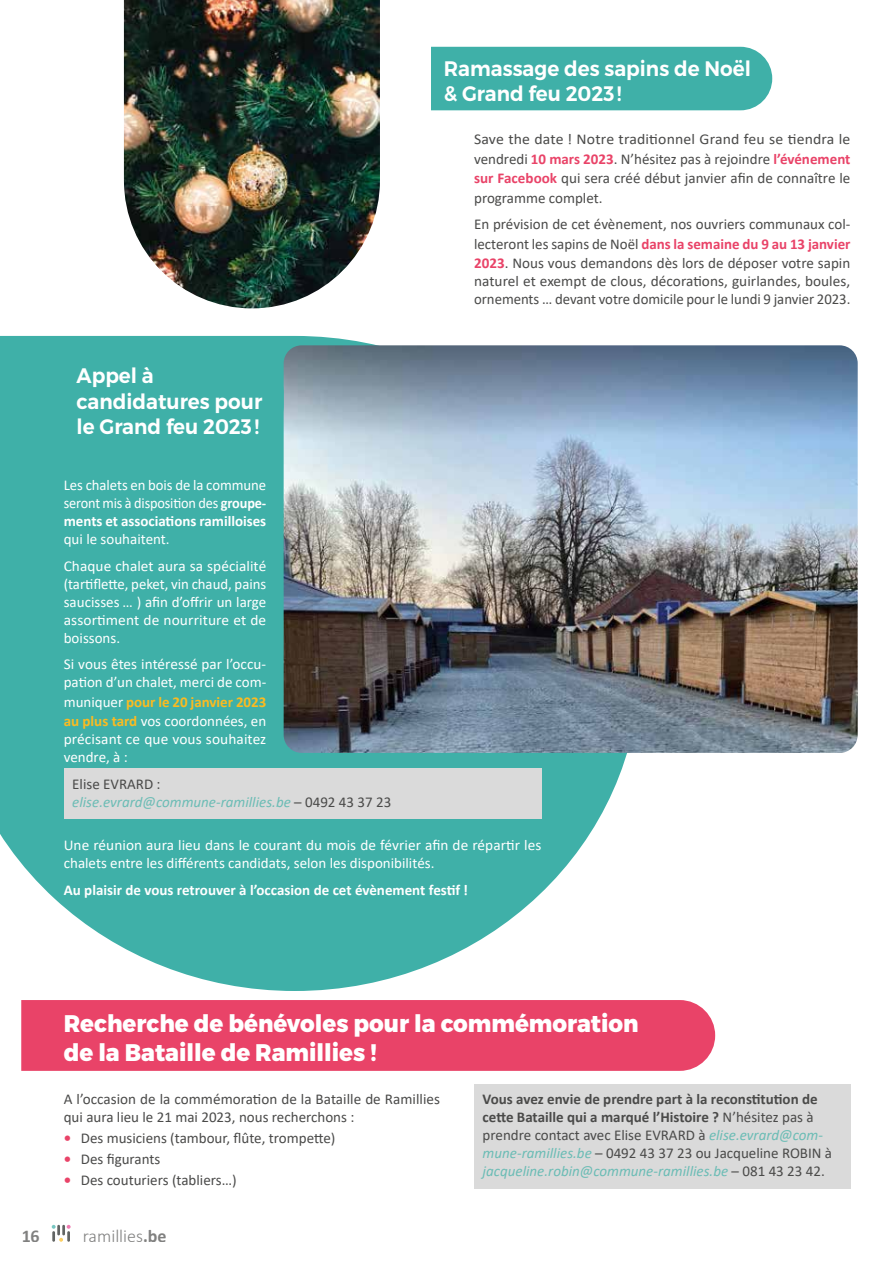
<style>
.page{position:relative;width:893px;height:1263px;background:#fff}
.page>*{position:absolute;margin:0;border:0;box-sizing:border-box;transform-origin:0 0}
.t1{font:800 24px/28.8px "Montserrat";color:#fff;scale:.95 1}
.t2{font:600 21px/25.2px "Montserrat";color:#fff;scale:.95 1}
.t3{font:300 18px "Calibri";color:#4a4a49}
.t4{font:700 18px "Calibri";color:#4a4a49}
.t5{font:15px/18px "Calibri";color:#4a4a49}
.t6{font:15px/18px "Calibri";color:#fff}
.t7{font:15px/19.5px "Calibri";color:#4a4a49;text-align:justify;scale:1.05 1}
.t8{font:italic 15px/18px "Calibri";color:#6bbcb5}
.t9{font:700 15px "Calibri";color:#fff}
.t10{font:700 15px/19.5px "Calibri";color:#fbbb21}
.s1{font-weight:700;color:#e94368}
.s2{font-weight:700}
.s3{font-weight:400;color:#fff}
.s4{font-style:normal;color:#4a4a49}
.s5{font-style:italic;color:#6bbcb5}
</style>
<div class="page">
<svg style="left:52px;top:1225px;width:19px;height:17px"></svg>
<svg style="left:0;top:336px;width:627px;height:655px;fill:#3fb0a8"></svg>
<div style="left:431px;top:47px;width:341px;height:63px;background:#3fb0a8"></div>
<img style="left:124px;top:0;width:256px;height:308px">
<img style="left:284px;top:345px;width:574px;height:408px">
<div style="left:64px;top:355px;width:220px;height:88px;background:#3fb0a8"></div>
<div style="left:64px;top:769px;width:477px;height:50px;background:#dadada"></div>
<div style="left:21px;top:1000px;width:694px;height:71px;background:#e94368"></div>
<div style="left:474px;top:1084px;width:376px;height:104px;background:#dadada"></div>
<h2 class="t2" style="left:77px;top:364px;width:197px">Appel à candidatures pour le Grand feu 2023!</h2>
<h2 class="t2" style="left:444px;top:56px;width:325px">Ramassage des sapins de Noël &amp; Grand feu 2023!</h2>
<p class="t7" style="left:474px;top:129px;width:360px">Save the date ! Notre traditionnel Grand feu se tiendra le vendredi <span class="s1">10 mars 2023</span>. N’hésitez pas à rejoindre <span class="s1">l’événement sur Facebook</span> qui sera créé début janvier afin de connaître le programme complet.</p>
<p class="t5" style="left:474px;top:214px;width:378px;line-height:19.5px;text-align:justify">En prévision de cet évènement, nos ouvriers communaux col&shy;lecteront les sapins de Noël <span class="s1">dans la semaine du 9 au 13 janvier 2023</span>. Nous vous demandons dès lors de déposer votre sapin</p>
<p class="t5" style="left:474px;top:272px;width:378px">naturel et exempt de clous, décorations, guirlandes, boules, ornements … devant votre domicile pour le lundi 9 janvier 2023.</p>
<p class="t6" style="left:64px;top:476px;width:204px;text-align:justify">Les chalets en bois de la commune seront mis à disposition des <span class="s2">groupe&shy;ments et associations ramilloises</span></p>
<p class="t6" style="left:64px;top:525px;width:204px;line-height:26.5px">qui le souhaitent.<br>Chaque chalet aura sa spécialité</p>
<p class="t6" style="left:64px;top:574px;width:204px;text-align:justify">(tartiflette, peket, vin chaud, pains saucisses … ) afin d’offrir un large assortiment de nourriture et de boissons.</p>
<p class="t6" style="left:64px;top:655px;width:204px">Si vous êtes intéressé par l’occu&shy;pation d’un chalet, merci de com-</p>
<p class="t10" style="left:64px;top:692px;width:204px"><span class="s3">muniquer</span> pour le 20 janvier 2023 au plus tard <span class="s3">vos coordonnées, en</span></p>
<p class="t6" style="left:64px;top:730px;width:204px">précisant ce que vous souhaitez vendre, à :</p>
<p class="t8" style="left:72px;top:774px;width:321px"><span class="s4">Elise EVRARD :<br></span>elise.evrard@commune-ramillies.be <span class="s4">– 0492 43 37 23</span></p>
<p class="t6" style="left:64px;top:836px;width:479px">Une réunion aura lieu dans le courant du mois de février afin de répartir les chalets entre les différents candidats, selon les disponibilités.</p>
<p class="t9" style="left:64px;top:879px;width:406px">Au plaisir de vous retrouver à l’occasion de cet évènement festif !</p>
<h1 class="t1" style="left:64px;top:1009px;width:607px">Recherche de bénévoles pour la commémoration de la Bataille de Ramillies !</h1>
<p class="t5" style="left:64px;top:1090px;width:378px">A l’occasion de la commémoration de la Bataille de Ramillies qui aura lieu le 21 mai 2023, nous recherchons :</p>
<p class="t5" style="left:64px;top:1129px;width:273px"><span class="s1">•</span> Des musiciens (tambour, flûte, trompette)</p>
<p class="t5" style="left:64px;top:1150px;width:98px"><span class="s1">•</span> Des figurants</p>
<p class="t5" style="left:64px;top:1171px;width:174px"><span class="s1">•</span> Des couturiers (tabliers…)</p>
<p class="t5" style="left:483px;top:1090px;width:351px"><span class="s2">Vous avez envie de prendre part à la reconstitution de cette Bataille qui a marqué l’Histoire ?</span> N’hésitez pas à prendre contact avec Elise EVRARD à <span class="s5">elise.evrard@com&shy;mune-ramillies.be</span> – 0492 43 37 23 ou Jacqueline ROBIN à <span class="s5">jacqueline.robin@commune-ramillies.be</span> – 081 43 23 42.</p>
<p class="t4" style="left:21px;top:1223px;width:20px">16</p>
<p class="t3" style="left:83px;top:1224px;width:85px">ramillies<span class="s2">.be</span></p>
</div>
